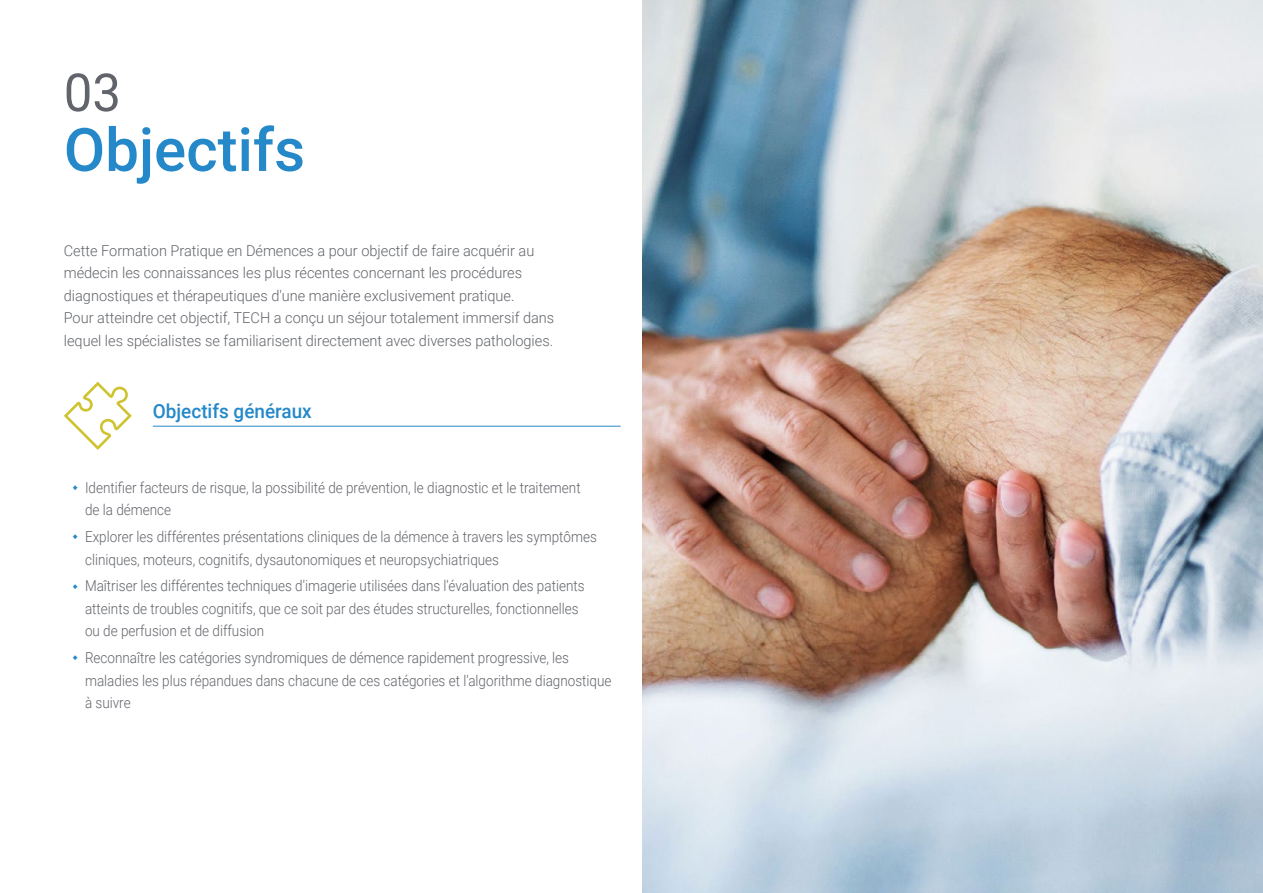
<style>
.page{position:relative;width:1263px;height:893px;background:#fff}
.page>*{position:absolute;margin:0;border:0;box-sizing:border-box;transform-origin:0 0}
.t1{font:500 60px "Roboto";color:#2488c9}
.t2{font:52.5px "Roboto";color:#61646a}
.t3{font:500 19.5px "Roboto";color:#2488c9}
.t4{font:300 15px/22.5px "Roboto";color:#61646a;scale:.9 1}
.t5{font:300 15px/22.5px "Roboto";color:#61646a}
</style>
<div class="page">
<img style="left:642px;top:0;width:621px;height:893px">
<hr style="left:153px;top:426px;width:468px;height:1px;background:#2488c9">
<svg style="left:64px;top:382px;width:68px;height:68px"></svg>
<h2 class="t2" style="left:64px;top:56px;width:59px">03</h2>
<h1 class="t1" style="left:64px;top:108px;width:243px">Objectifs</h1>
<p class="t5" style="left:64px;top:239px;width:492px">Cette Formation Pratique en Démences a pour objectif de faire acquérir au médecin les connaissances les plus récentes concernant les procédures diagnostiques et thérapeutiques d'une manière exclusivement pratique.<br>Pour atteindre cet objectif, TECH a conçu un séjour totalement immersif dans lequel les spécialistes se familiarisent directement avec diverses pathologies.</p>
<h3 class="t3" style="left:153px;top:397px;width:160px">Objectifs généraux</h3>
<p class="t4" style="left:85px;top:476px;width:552px">Identifier facteurs de risque, la possibilité de prévention, le diagnostic et le traitement de la démence</p>
<p class="t4" style="left:85px;top:525px;width:570px">Explorer les différentes présentations cliniques de la démence à travers les symptômes cliniques, moteurs, cognitifs, dysautonomiques et neuropsychiatriques</p>
<p class="t4" style="left:85px;top:574px;width:557px">Maîtriser les différentes techniques d'imagerie utilisées dans l'évaluation des patients atteints de troubles cognitifs, que ce soit par des études structurelles, fonctionnelles ou de perfusion et de diffusion</p>
<p class="t4" style="left:85px;top:646px;width:586px">Reconnaître les catégories syndromiques de démence rapidement progressive, les maladies les plus répandues dans chacune de ces catégories et l'algorithme diagnostique à suivre</p>
</div>
